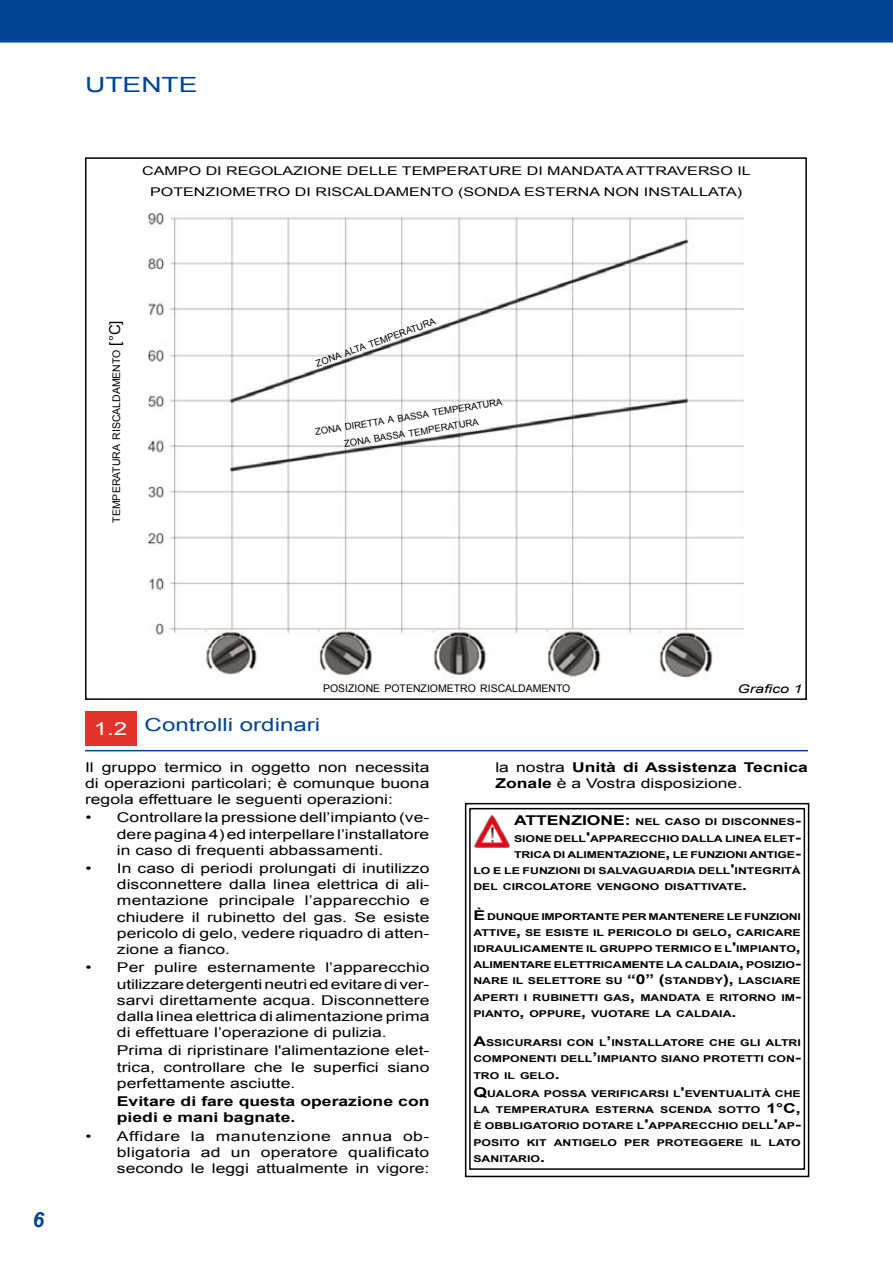
<style>
.page{position:relative;width:893px;height:1263px;background:#fff}
.page>*{position:absolute;margin:0;border:0;box-sizing:border-box;transform-origin:0 0}
.t1{font:21px "Arial";color:#004595;scale:1.34 1}
.t2{font:18px "Arial";color:#004595;scale:1.34 1}
.t3{font:13.5px/16.2px "Arial";color:#000;text-align:justify;scale:1.3 1}
.t4{font:700 13.5px/16.2px "Arial";color:#000;scale:1.3 1}
.t5{font:12px "Arial";color:#000;scale:1.34 1}
.t6{font:italic 12px "Arial";color:#000;scale:1.34 1}
.t7{font:10.5px "Arial";color:#000}
.t8{font:700 9.45px/16.2px "Arial";color:#000;text-align:justify;scale:1.3 1}
.t9{font:9.45px/16.2px "Arial";color:#000;text-align:center}
.s1{font-size:15px}
.s2{color:#fff}
.s3{font-weight:400}
.s4{font-size:13.5px}
</style>
<div class="page">
<div style="left:1px;top:1px;width:891px;height:41px;background:#004595"></div>
<div style="left:0;top:0;width:893px;height:43px;border:2px solid #004595"></div>
<svg style="left:892px;top:0;width:1px;height:43px"></svg>
<div style="left:85px;top:711px;width:51px;height:35px;background:#e4312a"></div>
<hr style="left:85px;top:750px;width:723px;height:1px;background:#004595">
<img style="left:474px;top:816px;width:36px;height:32px">
<div style="left:465px;top:803px;width:344px;height:374px;border:2px solid #000"></div>
<div style="left:469px;top:808px;width:336px;height:362px;border:2px solid #000"></div>
<img style="left:149px;top:213px;width:594px;height:466px">
<h1 class="t1" style="left:85px;top:71px;width:86px">UTENTE</h1>
<p class="t5" style="left:142px;top:163px;width:10px">CAMPO</p>
<p class="t5" style="left:206px;top:163px;width:50px">DIREGOLAZIONE</p>
<p class="t5" style="left:347px;top:163px;width:9px">DELLE</p>
<p class="t5" style="left:402px;top:163px;width:10px">TEMPERATURE</p>
<p class="t5" style="left:527px;top:163px;width:25px">DI MANDATA</p>
<p class="t5" style="left:626px;top:163px;width:9px">ATTRA</p>
<p class="t5" style="left:677px;top:163px;width:18px">VERSO</p>
<p class="t5" style="left:737px;top:163px;width:6px">IL</p>
<p class="t5" style="left:150px;top:184px;width:9px">POTENZIOMETRO</p>
<p class="t5" style="left:295px;top:184px;width:25px">DI RISCALDAMENTO</p>
<p class="t5" style="left:458px;top:184px;width:14px">(SONDA</p>
<p class="t5" style="left:524px;top:184px;width:9px">ESTERNA</p>
<p class="t5" style="left:604px;top:184px;width:10px">NON</p>
<p class="t5" style="left:644px;top:184px;width:8px">INSTALLATA</p>
<p class="t5" style="left:737px;top:184px;width:5px">)</p>
<p class="t7" style="left:109px;top:523px;width:204px;rotate:-90deg">temperatura riscaldamento <span class="s1">[°C]</span></p>
<p class="t9" style="left:313px;top:356px;width:128px;rotate:-20deg">zona alta temperatura</p>
<p class="t9" style="left:314px;top:424px;width:191px;rotate:-9deg">zona diretta a bassa temperatura zona bassa temperatura</p>
<p class="t7" style="left:323px;top:681px;width:249px">posizione potenziometro riscaldamento</p>
<h2 class="t2" style="left:94px;top:713px;width:171px"><span class="s2">1.2</span> Controlli ordinari</h2>
<p class="t6" style="left:737px;top:681px;width:50px">Grafico 1</p>
<p class="t3" style="left:85px;top:759px;width:266px">Il gruppo termico in oggetto non necessita di operazioni particolari; è comunque buona regola effettuare le seguenti operazioni:</p>
<p class="t3" style="left:117px;top:810px;width:242px;text-indent:-32px">• Controllare la pressione dell’impianto (ve&shy;dere pagina 4) ed interpellare l’installatore in caso di frequenti abbassamenti.</p>
<p class="t3" style="left:117px;top:860px;width:242px;text-indent:-32px">• In caso di periodi prolungati di inutilizzo disconnettere dalla linea elettrica di ali&shy;mentazione principale l’apparecchio e chiudere il rubinetto del gas. Se esiste pericolo di gelo, vedere riquadro di atten&shy;zione a fianco.</p>
<p class="t3" style="left:117px;top:960px;width:242px;text-indent:-32px">• Per pulire esternamente l’apparecchio utilizzare detergenti neutri ed evitare di ver&shy;sarvi direttamente acqua. Disconnettere dalla linea elettrica di alimentazione prima di effettuare l’operazione di pulizia.</p>
<p class="t3" style="left:117px;top:1043px;width:242px">Prima di ripristinare l'alimentazione elet&shy;trica, controllare che le superfici siano perfettamente asciutte.</p>
<p class="t4" style="left:117px;top:1094px;width:242px">EVITARE DI FARE QUESTA OPERAZIONE CON<br>PIEDI E MANI BAGNATE.</p>
<p class="t3" style="left:117px;top:1128px;width:242px;text-indent:-32px">• Affidare la manutenzione annua ob&shy;bligatoria ad un operatore qualificato secondo le leggi attualmente in vigore:</p>
<p class="t4" style="left:495px;top:759px;width:242px"><span class="s3">la nostra</span> UNITÀ DI ASSISTENZA TECNICA<br>ZONALE <span class="s3">è a Vostra disposizione.</span></p>
<p class="t4" style="left:514px;top:813px;width:10px">ATTE</p>
<p class="t4" style="left:559px;top:813px;width:19px">NZIO</p>
<p class="t8" style="left:601px;top:814px;width:156px"><span class="s4">NE:</span> NEL CASO DI DISCONN ES<span class="s4">-</span></p>
<p class="t8" style="left:514px;top:830px;width:222px">SIONE DELL<span class="s4">'</span>APPARECCHIO DALLA LINEA ELET<span class="s4">-</span></p>
<p class="t8" style="left:514px;top:847px;width:222px">TRICA DI ALIMENTAZIONE<span class="s4">,</span> LE FUNZIONI ANTIGE<span class="s4">-</span></p>
<p class="t8" style="left:473px;top:863px;width:253px">LO E LE FUNZIONI DI SALVAGUARDIA DELL<span class="s4">'</span>INTEGRITÀ</p>
<p class="t8" style="left:473px;top:879px;width:212px">DEL CIRCOLATORE VENGONO DISATTIVATE<span class="s4">.</span></p>
<p class="t8" style="left:473px;top:908px;width:253px"><span class="s4">È</span> DUNQUE IMPORTANTE PER MANTENERE LE FUNZIONI ATTIVE<span class="s4">,</span> SE ESISTE IL PERICOLO DI GELO<span class="s4">,</span> CARICARE IDRAULICAMENTE IL GRUPPO TERMICO E L<span class="s4">'</span>IMPIANTO<span class="s4">, </span>ALIMENTARE ELETTRICAMENTE LA CALDAIA<span class="s4">,</span> POSIZIO<span class="s4">-</span>NARE IL SELETTORE SU <span class="s4">“0” (</span>STANDBY<span class="s4">),</span> LASCIARE APERTI I RUBINETTI GAS<span class="s4">,</span> MANDATA E RITORNO IM<span class="s4">-</span>PIANTO<span class="s4">,</span> OPPURE<span class="s4">,</span> VUOTARE LA CALDAIA<span class="s4">.</span></p>
<p class="t8" style="left:473px;top:1035px;width:253px"><span class="s4">A</span>SSICURARSI CON L<span class="s4">’</span>INSTALLATORE CHE GLI ALTRI COMPONENTI DELL<span class="s4">’</span>IMPIANTO SIANO PROTETTI CON<span class="s4">-</span>TRO IL GELO<span class="s4">.</span></p>
<p class="t8" style="left:473px;top:1086px;width:253px"><span class="s4">Q</span>UALORA POSSA VERIFICARSI L<span class="s4">'</span>EVENTUALITÀ CHE LA TEMPERATURA ESTERNA SCENDA SOTTO <span class="s4">1°C, </span>È OBBLIGATORIO DOTARE L<span class="s4">'</span>APPARECCHIO DELL<span class="s4">'</span>AP<span class="s4">-</span>POSITO KIT ANTIGELO PER PROTEGGERE IL LATO SANITARIO<span class="s4">.</span></p>
</div>
